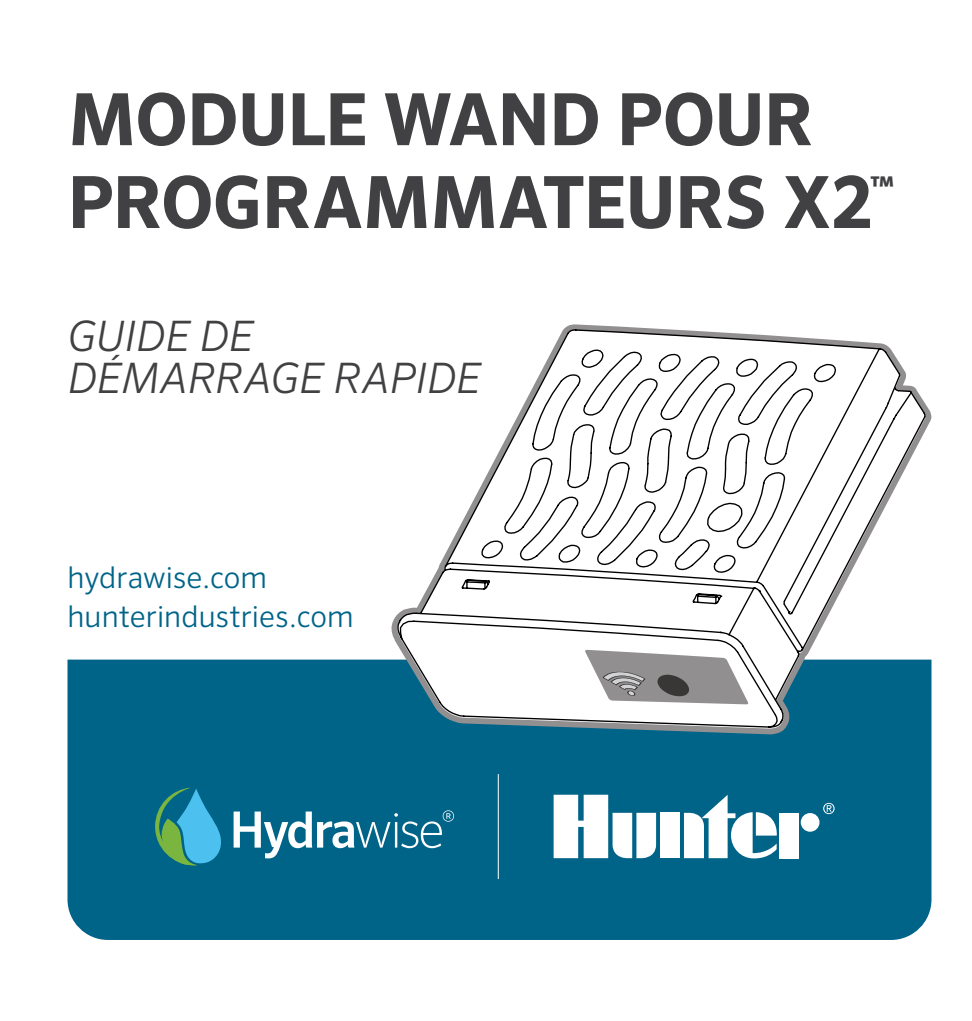
<style>
.page{position:relative;width:972px;height:1021px;background:#fff}
.page>*{position:absolute;margin:0;border:0;box-sizing:border-box;transform-origin:0 0}
.t1{font:700 72px/82.8px "Sero Pro";letter-spacing:-.01em;color:#414042}
.t2{font:italic 300 42px/42px "Sero Pro";letter-spacing:-.005em;color:#414042}
.t3{font:300 30px/39.6px "Sero Pro";color:#006488}
.t4{font:700 30px "Sero Pro";color:#414042}
</style>
<div class="page">
<div style="left:68px;top:659px;width:864px;height:281px;background:#006488"></div>
<svg style="left:823px;top:803px;width:12px;height:11px"></svg>
<div style="left:660px;top:813px;width:20px;height:45px;background:#fff"></div>
<div style="left:801px;top:813px;width:19px;height:18px;background:#fff;border-radius:50%"></div>
<div style="left:780px;top:813px;width:19px;height:45px;background:#fff"></div>
<svg style="left:684px;top:794px;width:93px;height:65px"></svg>
<svg style="left:554px;top:794px;width:102px;height:64px"></svg>
<hr style="left:498px;top:774px;width:1px;height:105px;background:#fff">
<svg style="left:155px;top:787px;width:67px;height:78px;background:#3295a0"></svg>
<svg style="left:234px;top:810px;width:220px;height:48px"></svg>
<svg style="left:392px;top:324px;width:540px;height:410px"></svg>
<svg style="left:397px;top:328px;width:530px;height:400px"></svg>
<svg style="left:722px;top:481px;width:24px;height:14px"></svg>
<h1 class="t1" style="left:68px;top:79px;width:807px">MODULE WAND POUR<br>PROGRAMMATEURS X2</h1>
<p class="t4" style="left:870px;top:169px;width:25px">™</p>
<h2 class="t2" style="left:68px;top:315px;width:415px">GUIDE DE<br>DÉMARRAGE RAPIDE</h2>
<p class="t3" style="left:68px;top:557px;width:288px">hydrawise.com hunterindustries.com</p>
</div>
